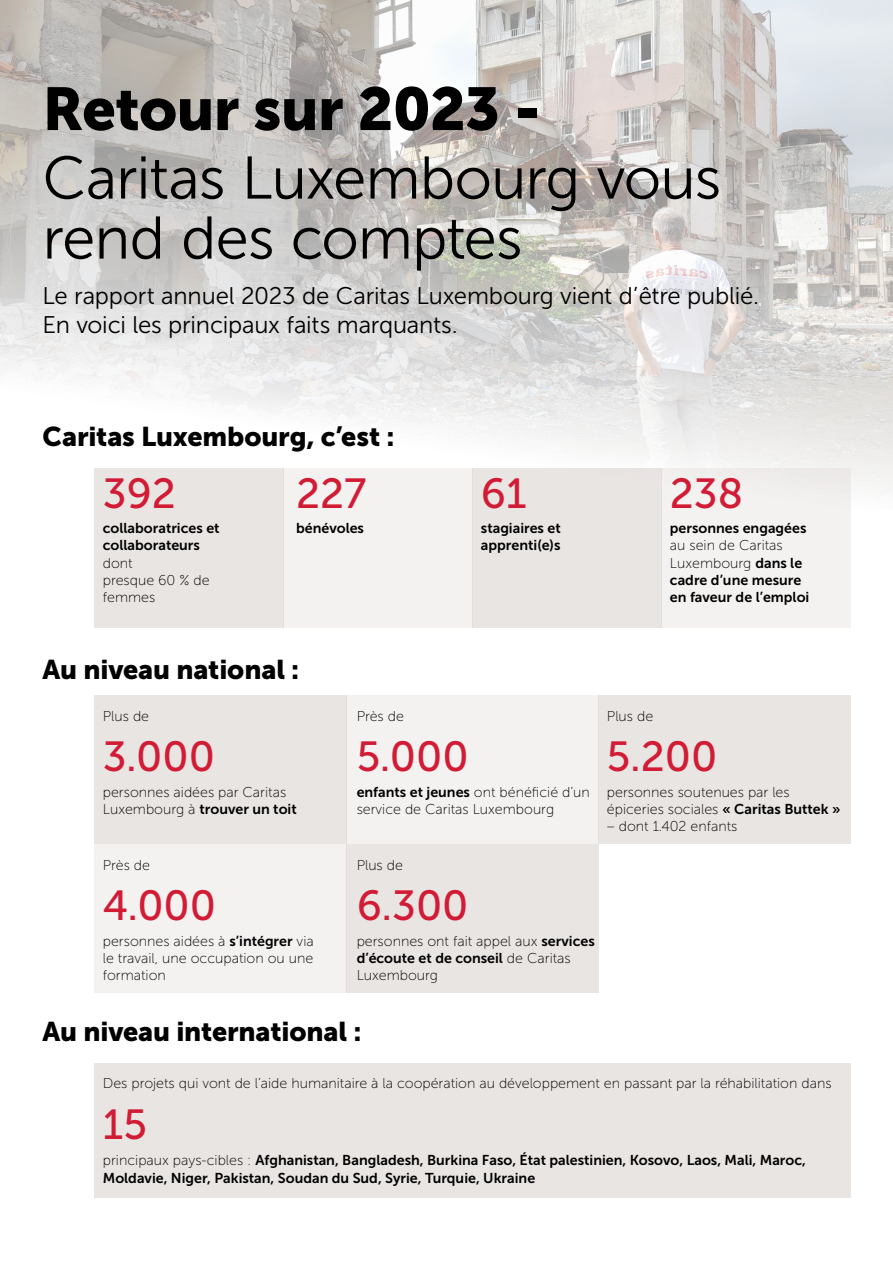
<style>
.page{position:relative;width:893px;height:1263px;background:#fff}
.page>*{position:absolute;margin:0;border:0;box-sizing:border-box;transform-origin:0 0}
.t1{font:60px/60px "Museo Sans 300";letter-spacing:-.015em;color:#000}
.t2{font:60px "Museo Sans 900";letter-spacing:-.015em;color:#000}
.t3{font:42px "Museo Sans 500";color:#d21c36}
.t4{font:27px "Museo Sans 900";letter-spacing:-.005em;color:#000}
.t5{font:24px/28.5px "Museo Sans 300";letter-spacing:-.01em;color:#000}
.t6{font:14.25px/17.1px "Museo Sans 100";color:#000}
.t7{font:14.25px/17.1px "Museo Sans 700";color:#000}
.s1{font-family:"Museo Sans 700"}
.s2{font-family:"Museo Sans 100"}
</style>
<div class="page">
<img style="left:0;top:0;width:893px;height:509px">
<div style="left:94px;top:468px;width:189px;height:159px;background:#e9e5e3"></div>
<div style="left:283px;top:468px;width:189px;height:159px;background:#f4f2f1"></div>
<div style="left:472px;top:468px;width:189px;height:159px;background:#e9e5e3"></div>
<div style="left:661px;top:468px;width:189px;height:159px;background:#f4f2f1"></div>
<div style="left:94px;top:695px;width:252px;height:149px;background:#e9e5e3"></div>
<div style="left:346px;top:695px;width:252px;height:149px;background:#f4f2f1"></div>
<div style="left:598px;top:695px;width:252px;height:149px;background:#e9e5e3"></div>
<div style="left:94px;top:844px;width:252px;height:149px;background:#f4f2f1"></div>
<div style="left:346px;top:844px;width:252px;height:149px;background:#e9e5e3"></div>
<div style="left:94px;top:1063px;width:756px;height:135px;background:#e9e5e3"></div>
<h1 class="t2" style="left:43px;top:75px;width:500px">Retour sur 2023 -</h1>
<h1 class="t1" style="left:43px;top:148px;width:680px">Caritas Luxembourg vous rend des comptes</h1>
<h3 class="t5" style="left:43px;top:282px;width:718px">Le rapport annuel 2023 de Caritas Luxembourg vient d’être publié.<br>En voici les principaux faits marquants.</h3>
<h3 class="t4" style="left:43px;top:421px;width:353px">Caritas Luxembourg, c’est :</h3>
<h2 class="t3" style="left:103px;top:470px;width:74px">392</h2>
<p class="t7" style="left:103px;top:520px;width:118px">collaboratrices et collaborateurs</p>
<p class="t6" style="left:103px;top:554px;width:108px">dont<br>presque 60 % de femmes</p>
<h2 class="t3" style="left:296px;top:470px;width:72px">227</h2>
<p class="t7" style="left:296px;top:520px;width:69px">bénévoles</p>
<h2 class="t3" style="left:481px;top:470px;width:47px">61</h2>
<p class="t7" style="left:481px;top:520px;width:81px">stagiaires et apprenti(e)s</p>
<h2 class="t3" style="left:670px;top:470px;width:75px">238</h2>
<p class="t7" style="left:670px;top:520px;width:138px">personnes engagées</p>
<p class="t6" style="left:670px;top:537px;width:134px">au sein de Caritas<br>Luxembourg <span class="s1">dans le</span></p>
<p class="t7" style="left:670px;top:571px;width:141px">cadre d’une mesure en faveur de l’emploi</p>
<h3 class="t4" style="left:43px;top:655px;width:258px">Au niveau national :</h3>
<p class="t6" style="left:103px;top:707px;width:48px">Plus de</p>
<h2 class="t3" style="left:103px;top:734px;width:114px">3.000</h2>
<p class="t6" style="left:103px;top:783px;width:185px">personnes aidées par Caritas</p>
<p class="t7" style="left:103px;top:800px;width:195px"><span class="s2">Luxembourg à</span> trouver un toit</p>
<p class="t6" style="left:103px;top:856px;width:49px">Près de</p>
<h2 class="t3" style="left:103px;top:883px;width:115px">4.000</h2>
<p class="t6" style="left:103px;top:932px;width:212px;text-align:justify">personnes aidées à <span class="s1">s’intégrer</span> via le travail, une occupation ou une formation</p>
<p class="t6" style="left:357px;top:707px;width:49px">Près de</p>
<h2 class="t3" style="left:357px;top:734px;width:114px">5.000</h2>
<p class="t6" style="left:357px;top:783px;width:235px"><span class="s1">enfants et jeunes</span> ont bénéficié d’un service de Caritas Luxembourg</p>
<p class="t6" style="left:357px;top:856px;width:48px">Plus de</p>
<h2 class="t3" style="left:357px;top:883px;width:113px">6.300</h2>
<p class="t6" style="left:357px;top:932px;width:240px">personnes ont fait appel aux <span class="s1">services</span></p>
<p class="t7" style="left:357px;top:949px;width:216px">d’écoute et de conseil <span class="s2">de Caritas</span></p>
<p class="t6" style="left:357px;top:967px;width:83px">Luxembourg</p>
<p class="t6" style="left:607px;top:707px;width:48px">Plus de</p>
<h2 class="t3" style="left:607px;top:734px;width:112px">5.200</h2>
<p class="t6" style="left:607px;top:783px;width:235px">personnes soutenues par les épiceries sociales <span class="s1">« Caritas Buttek »</span></p>
<p class="t6" style="left:607px;top:818px;width:132px">– dont 1.402 enfants</p>
<h3 class="t4" style="left:43px;top:1016px;width:320px">Au niveau international :</h3>
<p class="t6" style="left:103px;top:1075px;width:730px">Des projets qui vont de l’aide humanitaire à la coopération au développement en passant par la réhabilitation dans</p>
<h2 class="t3" style="left:103px;top:1101px;width:46px">15</h2>
<p class="t7" style="left:103px;top:1151px;width:705px;line-height:18px"><span class="s2">principaux pays-cibles :</span> Afghanistan, Bangladesh, Burkina Faso, État palestinien, Kosovo, Laos, Mali, Maroc,<br>Moldavie, Niger, Pakistan, Soudan du Sud, Syrie, Turquie, Ukraine</p>
</div>
